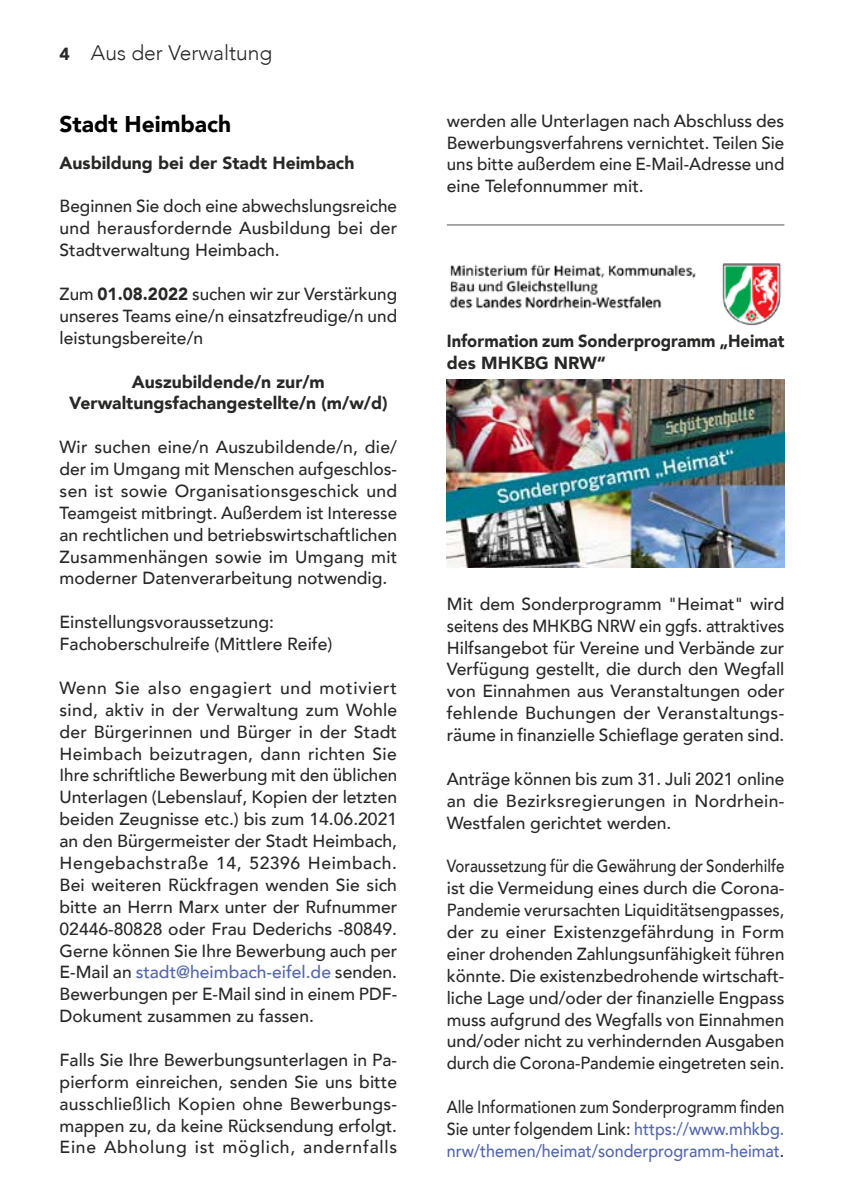
<style>
.page{position:relative;width:844px;height:1191px;background:#fff}
.page>*{position:absolute;margin:0;border:0;box-sizing:border-box;transform-origin:0 0}
.t1{font:900 22.75px "Avenir";color:#000}
.t2{font:300 21px "Avenir";color:#282827}
.t3{font:500 17.5px/21.9px "Avenir";color:#282827;text-align:justify}
.t4{font:500 17.5px/21.9px "Avenir";color:#282827;text-align:justify;scale:.86 1}
.t5{font:500 17.5px/21.9px "Avenir";color:#282827;text-align:justify;scale:.89 1}
.t6{font:900 17.5px/21.9px "Avenir";color:#282827;text-align:center}
.t7{font:900 17.5px/21.9px "Avenir";color:#282827;scale:.94 1}
.s1{font-weight:900;font-size:17.5px}
.s2{font-weight:900}
.s3{color:#5366ae}
</style>
<div class="page">
<img style="left:449px;top:263px;width:333px;height:63px">
<img style="left:446px;top:379px;width:338px;height:188px">
<hr style="left:446px;top:224px;width:338px;height:2px;background:#9d9d9c">
<p class="t2" style="left:60px;top:40px;width:214px"><span class="s1">4</span> Aus der Verwaltung</p>
<h1 class="t1" style="left:60px;top:104px;width:173px">Stadt Heimbach</h1>
<p class="t6" style="left:60px;top:151px;width:296px">Ausbildung bei der Stadt Heimbach</p>
<p class="t3" style="left:60px;top:194px;width:339px">Beginnen Sie doch eine abwechslungsreiche und herausfordernde Ausbildung bei der Stadtverwaltung Heimbach.</p>
<p class="t3" style="left:60px;top:282px;width:339px">Zum <span class="s2">01.08.2022</span> suchen wir zur Verstärkung unseres Teams eine/n einsatzfreudige/n und leistungsbereite/n</p>
<p class="t6" style="left:69px;top:370px;width:320px">Auszubildende/n zur/m<br>Verwaltungsfachangestellte/n (m/w/d)</p>
<p class="t3" style="left:60px;top:435px;width:339px">Wir suchen eine/n Auszubildende/n, die/ der im Umgang mit Menschen aufgeschlos&shy;sen ist sowie Organisationsgeschick und Teamgeist mitbringt. Außerdem ist Interesse an rechtlichen und betriebswirtschaftlichen Zusammenhängen sowie im Umgang mit moderner Datenverarbeitung notwendig.</p>
<p class="t3" style="left:60px;top:610px;width:274px">Einstellungsvoraussetzung:<br>Fachoberschulreife (Mittlere Reife)</p>
<p class="t3" style="left:60px;top:676px;width:339px">Wenn Sie also engagiert und motiviert sind, aktiv in der Verwaltung zum Wohle der Bürgerinnen und Bürger in der Stadt Heimbach beizutragen, dann richten Sie Ihre schriftliche Bewerbung mit den üblichen Unterlagen (Lebenslauf, Kopien der letzten beiden Zeugnisse etc.) bis zum 14.06.2021 an den Bürgermeister der Stadt Heimbach, Hengebachstraße 14, 52396 Heimbach.<br>Bei weiteren Rückfragen wenden Sie sich bitte an Herrn Marx unter der Rufnummer 02446-80828 oder Frau Dederichs -80849.<br>Gerne können Sie Ihre Bewerbung auch per E-Mail an <span class="s3">stadt@heimbach-eifel.de</span> senden.<br>Bewerbungen per E-Mail sind in einem PDF-Dokument zusammen zu fassen.</p>
<p class="t3" style="left:60px;top:1048px;width:339px">Falls Sie Ihre Bewerbungsunterlagen in Pa&shy;pierform einreichen, senden Sie uns bitte ausschließlich Kopien ohne Bewerbungs&shy;mappen zu, da keine Rücksendung erfolgt.<br>Eine Abholung ist möglich, andernfalls</p>
<p class="t3" style="left:446px;top:109px;width:339px">werden alle Unterlagen nach Abschluss des Bewerbungsverfahrens vernichtet. Teilen Sie uns bitte außerdem eine E-Mail-Adresse und eine Telefonnummer mit.</p>
<p class="t7" style="left:446px;top:330px;width:360px">Information zum Sonderprogramm „Heimat des MHKBG NRW“</p>
<p class="t3" style="left:446px;top:592px;width:339px">Mit dem Sonderprogramm "Heimat" wird seitens des MHKBG NRW ein ggfs. attraktives Hilfsangebot für Vereine und Verbände zur Verfügung gestellt, die durch den Wegfall von Einnahmen aus Veranstaltungen oder fehlende Buchungen der Veranstaltungs&shy;räume in finanzielle Schieflage geraten sind.</p>
<p class="t3" style="left:446px;top:767px;width:339px">Anträge können bis zum 31. Juli 2021 online an die Bezirksregierungen in Nordrhein-Westfalen gerichtet werden.</p>
<p class="t4" style="left:446px;top:854px;width:394px">Voraussetzung für die Gewährung der Sonderhilfe ist die Vermeidung eines durch die Corona-Pandemie verursachten Liquiditätsengpasses, der zu einer Existenzgefährdung in Form einer drohenden Zahlungsunfähigkeit führen könnte. Die existenzbedrohende wirtschaft&shy;liche Lage und/oder der finanzielle Engpass muss aufgrund des Wegfalls von Einnahmen und/oder nicht zu verhindernden Ausgaben durch die Corona-Pandemie eingetreten sein.</p>
<p class="t5" style="left:446px;top:1095px;width:381px">Alle Informationen zum Sonderprogramm finden Sie unter folgendem Link: <span class="s3">https://www.mhkbg. nrw/themen/heimat/sonderprogramm-heimat</span>.</p>
</div>
